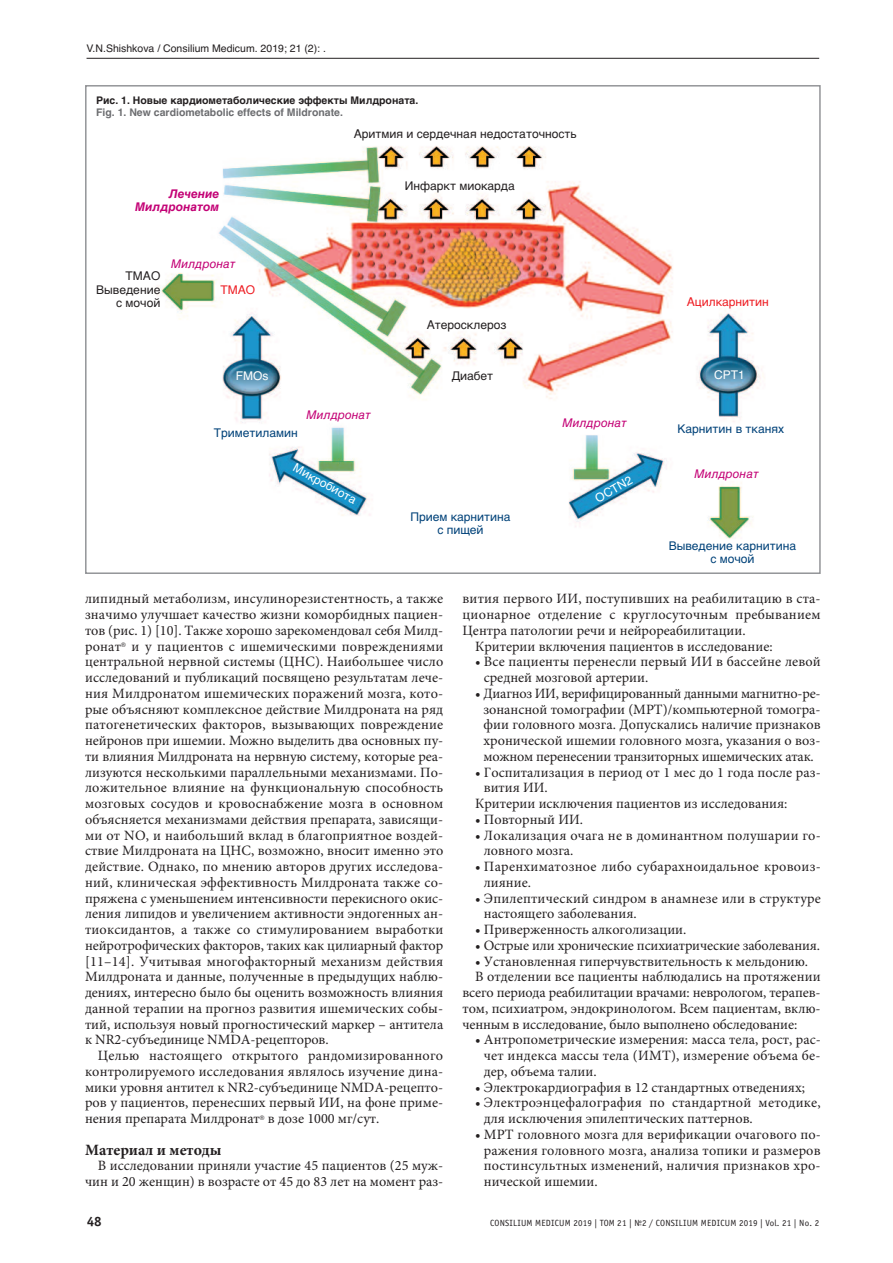
<style>
.page{position:relative;width:893px;height:1263px;background:#fff}
.page>*{position:absolute;margin:0;border:0;box-sizing:border-box;transform-origin:0 0}
.t1{font:700 15.75px "Minion Pro";color:#231f20}
.t2{font:14.25px/15.8px "Minion Pro";color:#231f20;text-align:justify}
.t3{font:14.25px/15.8px "Minion Pro";letter-spacing:.02em;color:#231f20}
.t4{font:700 13.5px "Officina Sans C";color:#231f20}
.t5{font:12px/13.5px "Helvetica";color:#231f20;text-align:right}
.t6{font:12px/13.5px "Helvetica";color:#004279;text-align:center}
.t7{font:italic 12px "Helvetica";color:#c30175}
.t8{font:12px "Helvetica";color:#fff}
.t9{font:italic 700 12px/13.5px "Helvetica";color:#c30175;text-align:right}
.t10{font:12px "Helvetica";color:#ee1d23}
.t11{font:700 10.5px "Helvetica";color:#231f20}
.t12{font:700 10.5px "Helvetica";color:#6c6d70}
.t13{font:10.5px "Helvetica";color:#231f20}
.t14{font:9px "Officina Sans C";letter-spacing:.025em;color:#231f20}
.t15{font:6.3px "Helvetica";color:#231f20}
</style>
<div class="page">
<hr style="left:87px;top:58px;width:732px;height:1px;background:#231f20">
<div style="left:85px;top:85px;width:736px;height:489px;border:2px solid #939598"></div>
<img style="left:158px;top:146px;width:606px;height:393px">
<p class="t13" style="left:87px;top:43px;width:241px">V.N.Shishkova / Consilium Medicum. 2019; 21 (2): .</p>
<p class="t11" style="left:96px;top:94px;width:324px">Рис. 1. Новые кардиометаболические эффекты Милдроната.</p>
<p class="t12" style="left:96px;top:106px;width:248px">Fig. 1. New cardiometabolic effects of Mildronate.</p>
<p class="t5" style="left:354px;top:127px;width:224px">Аритмия и сердечная недостаточность</p>
<p class="t9" style="left:135px;top:187px;width:85px">Лечение<br>Милдронатом</p>
<p class="t5" style="left:96px;top:269px;width:66px">ТМАО<br>Выведение с мочой</p>
<p class="t7" style="left:171px;top:257px;width:66px">Милдронат</p>
<p class="t10" style="left:220px;top:283px;width:36px">ТМАО</p>
<p class="t8" style="left:236px;top:369px;width:34px">FMOs</p>
<p class="t6" style="left:214px;top:426px;width:85px">Триметиламин</p>
<p class="t7" style="left:306px;top:408px;width:66px">Милдронат</p>
<p class="t8" style="left:298px;top:460px;width:71px;rotate:29deg">Микробиота</p>
<p class="t5" style="left:405px;top:179px;width:112px">Инфаркт миокарда</p>
<p class="t5" style="left:427px;top:318px;width:81px">Атеросклероз</p>
<p class="t5" style="left:452px;top:369px;width:43px">Диабет</p>
<p class="t6" style="left:410px;top:510px;width:102px">Прием карнитина с пищей</p>
<p class="t7" style="left:562px;top:416px;width:66px">Милдронат</p>
<p class="t8" style="left:593px;top:493px;width:42px;rotate:-30deg">OCTN2</p>
<p class="t10" style="left:687px;top:295px;width:84px">Ацилкарнитин</p>
<p class="t8" style="left:714px;top:367px;width:32px">CPT1</p>
<p class="t6" style="left:678px;top:422px;width:108px">Карнитин в тканях</p>
<p class="t7" style="left:694px;top:467px;width:66px">Милдронат</p>
<p class="t6" style="left:669px;top:539px;width:129px">Выведение карнитина с мочой</p>
<p class="t2" style="left:85px;top:592px;width:360px">липидный метаболизм, инсулинорезистентность, а также значимо улучшает качество жизни коморбидных пациен&shy;тов (рис. 1) [10]. Также хорошо зарекомендовал себя Милд&shy;ронат</p>
<p class="t15" style="left:121px;top:641px;width:6px">®</p>
<p class="t2" style="left:85px;top:639px;width:360px;text-indent:46px">и у пациентов с ишемическими повреждениями центральной нервной системы (ЦНС). Наибольшее число исследований и публикаций посвящено результатам лече&shy;ния Милдронатом ишемических поражений мозга, кото&shy;рые объясняют комплексное действие Милдроната на ряд патогенетических факторов, вызывающих повреждение нейронов при ишемии. Можно выделить два основных пу&shy;ти влияния Милдроната на нервную систему, которые реа&shy;лизуются несколькими параллельными механизмами. По&shy;ложительное влияние на функциональную способность мозговых сосудов и кровоснабжение мозга в основном объясняется механизмами действия препарата, зависящи&shy;ми от NO, и наибольший вклад в благоприятное воздей&shy;ствие Милдронатa на ЦНС, возможно, вносит именно это действие. Однако, по мнению авторов других исследова&shy;ний, клиническая эффективность Милдроната также со&shy;пряжена с уменьшением интенсивности перекисного окис&shy;ления липидов и увеличением активности эндогенных ан&shy;тиоксидантов, а также со стимулированием выработки нейротрофических факторов, таких как цилиарный фактор [11–14]. Учитывая многофакторный механизм действия Милдроната и данные, полученные в предыдущих наблю&shy;дениях, интересно было бы оценить возможность влияния данной терапии на прогноз развития ишемических собы&shy;тий, используя новый прогностический маркер – антитела к NR2-субъединице NMDA-рецепторов.</p>
<p class="t2" style="left:85px;top:1049px;width:360px;text-indent:13px">Целью настоящего открытого рандомизированного контролируемого исследования являлось изучение дина&shy;мики уровня антител к NR2-субъединице NMDA-рецепто&shy;ров у пациентов, перенесших первый ИИ, на фоне приме&shy;нения препарата Милдронат</p>
<p class="t15" style="left:260px;top:1114px;width:6px">®</p>
<p class="t2" style="left:268px;top:1112px;width:113px">в дозе 1000 мг/сут.</p>
<p class="t1" style="left:85px;top:1144px;width:138px">Материал и методы</p>
<p class="t2" style="left:85px;top:1159px;width:360px;text-align:right">В исследовании приняли участие 45 пациентов (25 муж&shy;чин и 20 женщин) в возрасте от 45 до 83 лет на момент раз-</p>
<p class="t2" style="left:462px;top:592px;width:360px">вития первого ИИ, поступивших на реабилитацию в ста-</p>
<p class="t3" style="left:462px;top:608px;width:360px">ционарное отделение с круглосуточным пребыванием</p>
<p class="t2" style="left:462px;top:624px;width:285px">Центра патологии речи и нейрореабилитации.</p>
<p class="t2" style="left:475px;top:639px;width:299px">Критерии включения пациентов в исследование:</p>
<p class="t2" style="left:484px;top:655px;width:339px;text-indent:-9px">• Все пациенты перенесли первый ИИ в бассейне левой средней мозговой артерии.</p>
<p class="t2" style="left:475px;top:687px;width:347px;text-align:center">• Диагноз ИИ, верифицированный данными магнитно-ре&shy;зонансной томографии (МРТ)/компьютерной томогра&shy;фии головного мозга. Допускались наличие признаков хронической ишемии головного мозга, указания о воз&shy;можном перенесении транзиторных ишемических атак.</p>
<p class="t2" style="left:475px;top:765px;width:347px">• Госпитализация в период от 1 мес до 1 года после раз-</p>
<p class="t2" style="left:484px;top:781px;width:66px">вития ИИ.</p>
<p class="t2" style="left:475px;top:797px;width:314px">Критерии исключения пациентов из исследования:</p>
<p class="t2" style="left:475px;top:813px;width:109px">• Повторный ИИ.</p>
<p class="t3" style="left:484px;top:828px;width:339px;text-indent:-9px">• Локализация очага не в доминантном полушарии го&shy;ловного мозга.</p>
<p class="t3" style="left:484px;top:860px;width:339px;text-indent:-9px">• Паренхиматозное либо субарахноидальное кровоиз&shy;лияние.</p>
<p class="t2" style="left:484px;top:891px;width:339px;text-indent:-9px">• Эпилептический синдром в анамнезе или в структуре настоящего заболевания.</p>
<p class="t2" style="left:475px;top:923px;width:213px">• Приверженность алкоголизации.</p>
<p class="t2" style="left:475px;top:939px;width:346px">• Острые или хронические психиатрические заболевания.</p>
<p class="t2" style="left:475px;top:954px;width:334px">• Установленная гиперчувствительность к мельдонию.</p>
<p class="t2" style="left:475px;top:970px;width:347px">В отделении все пациенты наблюдались на протяжении</p>
<p class="t2" style="left:462px;top:986px;width:360px">всего периода реабилитации врачами: неврологом, терапев-</p>
<p class="t2" style="left:462px;top:1002px;width:360px">том, психиатром, эндокринологом. Всем пациентам, вклю-</p>
<p class="t2" style="left:462px;top:1017px;width:336px">ченным в исследование, было выполнено обследование:</p>
<p class="t2" style="left:484px;top:1033px;width:339px;text-indent:-9px">• Антропометрические измерения: масса тела, рост, рас&shy;чет индекса массы тела (ИМТ), измерение объема бе&shy;дер, объема талии.</p>
<p class="t2" style="left:475px;top:1080px;width:331px">• Электрокардиография в 12 стандартных отведениях;</p>
<p class="t3" style="left:484px;top:1096px;width:339px;text-indent:-9px">• Электроэнцефалография по стандартной методике, для исключения эпилептических паттернов.</p>
<p class="t2" style="left:484px;top:1128px;width:339px;text-indent:-9px">• МРТ головного мозга для верификации очагового по&shy;ражения головного мозга, анализа топики и размеров постинсультных изменений, наличия признаков хро&shy;нической ишемии.</p>
<p class="t4" style="left:87px;top:1214px;width:17px">48</p>
<p class="t14" style="left:490px;top:1218px;width:331px">CONSILIUM MEDICUM 2019 | ТОМ 21 | №2 / CONSILIUM MEDICUM 2019 | Vol. 21 | No. 2</p>
</div>
